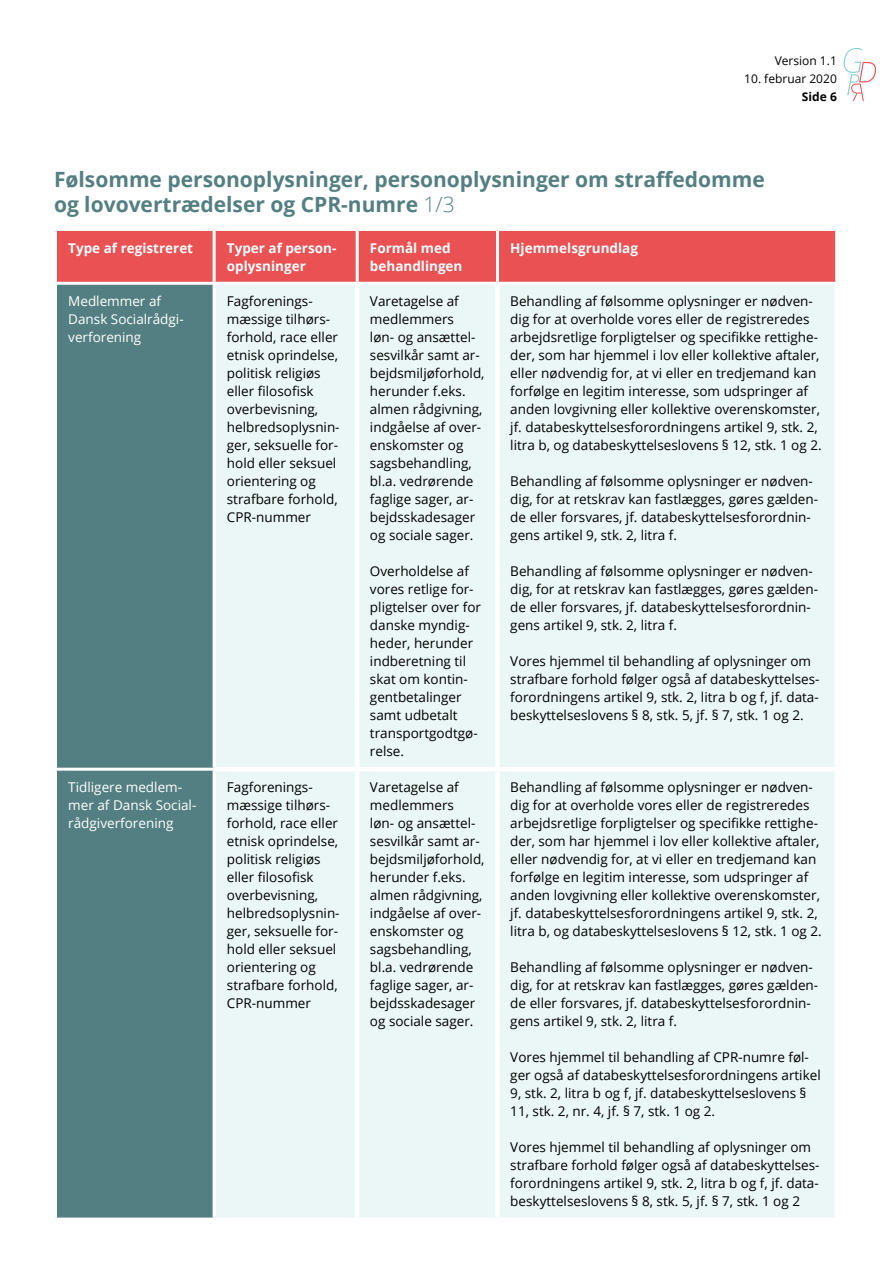
<style>
.page{position:relative;width:893px;height:1263px;background:#fff}
.page>*{position:absolute;margin:0;border:0;box-sizing:border-box;transform-origin:0 0}
.t1{font:700 21px/25.5px "Open Sans";color:#547f82}
.t2{font:13.5px/18px "Open Sans";color:#000}
.t3{font:13.5px/18px "Open Sans";color:#fff}
.t4{font:700 13.5px/18px "Open Sans";color:#fff}
.t5{font:12px "Open Sans";color:#000}
.t6{font:700 12px "Open Sans";color:#000}
.s1{font-weight:300}
</style>
<div class="page">
<svg style="left:844px;top:48px;width:32px;height:53px"></svg>
<div style="left:57px;top:231px;width:778px;height:51px;background:#ea5153"></div>
<div style="left:57px;top:285px;width:156px;height:932px;background:#547f82"></div>
<div style="left:216px;top:285px;width:618px;height:932px;background:#ebf6f7"></div>
<hr style="left:356px;top:231px;width:3px;height:51px;background:#fff">
<hr style="left:496px;top:231px;width:3px;height:51px;background:#fff">
<hr style="left:355px;top:285px;width:4px;height:482px;background:#fff">
<div style="left:495px;top:285px;width:5px;height:482px;background:#fff"></div>
<hr style="left:355px;top:771px;width:4px;height:446px;background:#fff">
<div style="left:495px;top:771px;width:5px;height:446px;background:#fff"></div>
<hr style="left:213px;top:231px;width:3px;height:51px;background:#fff">
<hr style="left:54px;top:768px;width:162px;height:3px;background:#fff">
<hr style="left:216px;top:767px;width:141px;height:4px;background:#fff">
<hr style="left:357px;top:767px;width:140px;height:4px;background:#fff">
<hr style="left:497px;top:767px;width:342px;height:4px;background:#fff">
<p class="t5" style="left:775px;top:52px;width:64px">Version 1.1</p>
<p class="t5" style="left:744px;top:70px;width:94px">10. februar 2020</p>
<p class="t6" style="left:802px;top:88px;width:36px">Side 6</p>
<h1 class="t1" style="left:54px;top:166px;width:712px">Følsomme personoplysninger, personoplysninger om straffedomme og lovovertrædelser og CPR-numre <span class="s1">1/3</span></h1>
<p class="t4" style="left:68px;top:238px;width:126px">Type af registreret</p>
<p class="t4" style="left:227px;top:238px;width:111px">Typer af person&shy;oplysninger</p>
<p class="t4" style="left:370px;top:238px;width:94px">Formål med behandlingen</p>
<p class="t4" style="left:510px;top:238px;width:129px">Hjemmelsgrundlag</p>
<p class="t3" style="left:68px;top:292px;width:117px">Medlemmer af<br>Dansk Socialrådgi&shy;verforening</p>
<p class="t2" style="left:227px;top:292px;width:114px">Fagforenings&shy;mæssige tilhørs&shy;forhold, race eller etnisk oprindelse, politisk religiøs eller filosofisk overbevisning, helbredsoplysnin&shy;ger, seksuelle for&shy;hold eller seksuel orientering og strafbare forhold,<br>CPR-nummer</p>
<p class="t2" style="left:370px;top:292px;width:116px">Varetagelse af medlemmers<br>løn- og ansættel&shy;sesvilkår samt ar&shy;bejdsmiljøforhold, herunder f.eks. almen rådgivning, indgåelse af over&shy;enskomster og sagsbehandling, bl.a. vedrørende faglige sager, ar&shy;bejdsskadesager og sociale sager.</p>
<p class="t2" style="left:370px;top:562px;width:113px">Overholdelse af vores retlige for&shy;pligtelser over for danske myndig&shy;heder, herunder indberetning til skat om kontin&shy;gentbetalinger samt udbetalt transportgodtgø&shy;relse.</p>
<p class="t2" style="left:510px;top:292px;width:313px">Behandling af følsomme oplysninger er nødven&shy;dig for at overholde vores eller de registreredes arbejdsretlige forpligtelser og specifikke rettighe&shy;der, som har hjemmel i lov eller kollektive aftaler, eller nødvendig for, at vi eller en tredjemand kan forfølge en legitim interesse, som udspringer af anden lovgivning eller kollektive overenskomster, jf. databeskyttelsesforordningens artikel 9, stk. 2, litra b, og databeskyttelseslovens § 12, stk. 1 og 2.</p>
<p class="t2" style="left:510px;top:472px;width:309px">Behandling af følsomme oplysninger er nødven&shy;dig, for at retskrav kan fastlægges, gøres gælden&shy;de eller forsvares, jf. databeskyttelsesforordnin&shy;gens artikel 9, stk. 2, litra f.</p>
<p class="t2" style="left:510px;top:562px;width:309px">Behandling af følsomme oplysninger er nødven&shy;dig, for at retskrav kan fastlægges, gøres gælden&shy;de eller forsvares, jf. databeskyttelsesforordnin&shy;gens artikel 9, stk. 2, litra f.</p>
<p class="t2" style="left:510px;top:652px;width:311px">Vores hjemmel til behandling af oplysninger om strafbare forhold følger også af databeskyttelses&shy;forordningens artikel 9, stk. 2, litra b og f, jf. data&shy;beskyttelseslovens § 8, stk. 5, jf. § 7, stk. 1 og 2.</p>
<p class="t3" style="left:68px;top:778px;width:130px">Tidligere medlem&shy;mer af Dansk Social&shy;rådgiverforening</p>
<p class="t2" style="left:227px;top:778px;width:114px">Fagforenings&shy;mæssige tilhørs&shy;forhold, race eller etnisk oprindelse, politisk religiøs eller filosofisk overbevisning, helbredsoplysnin&shy;ger, seksuelle for&shy;hold eller seksuel orientering og strafbare forhold,<br>CPR-nummer</p>
<p class="t2" style="left:370px;top:778px;width:116px">Varetagelse af medlemmers<br>løn- og ansættel&shy;sesvilkår samt ar&shy;bejdsmiljøforhold, herunder f.eks. almen rådgivning, indgåelse af over&shy;enskomster og sagsbehandling, bl.a. vedrørende faglige sager, ar&shy;bejdsskadesager og sociale sager.</p>
<p class="t2" style="left:510px;top:778px;width:313px">Behandling af følsomme oplysninger er nødven&shy;dig for at overholde vores eller de registreredes arbejdsretlige forpligtelser og specifikke rettighe&shy;der, som har hjemmel i lov eller kollektive aftaler, eller nødvendig for, at vi eller en tredjemand kan forfølge en legitim interesse, som udspringer af anden lovgivning eller kollektive overenskomster, jf. databeskyttelsesforordningens artikel 9, stk. 2, litra b, og databeskyttelseslovens § 12, stk. 1 og 2.</p>
<p class="t2" style="left:510px;top:958px;width:309px">Behandling af følsomme oplysninger er nødven&shy;dig, for at retskrav kan fastlægges, gøres gælden&shy;de eller forsvares, jf. databeskyttelsesforordnin&shy;gens artikel 9, stk. 2, litra f.</p>
<p class="t2" style="left:510px;top:1048px;width:312px">Vores hjemmel til behandling af CPR-numre føl&shy;ger også af databeskyttelsesforordningens artikel 9, stk. 2, litra b og f, jf. databeskyttelseslovens § 11, stk. 2, nr. 4, jf. § 7, stk. 1 og 2.</p>
<p class="t2" style="left:510px;top:1138px;width:311px">Vores hjemmel til behandling af oplysninger om strafbare forhold følger også af databeskyttelses&shy;forordningens artikel 9, stk. 2, litra b og f, jf. data&shy;beskyttelseslovens § 8, stk. 5, jf. § 7, stk. 1 og 2</p>
</div>
